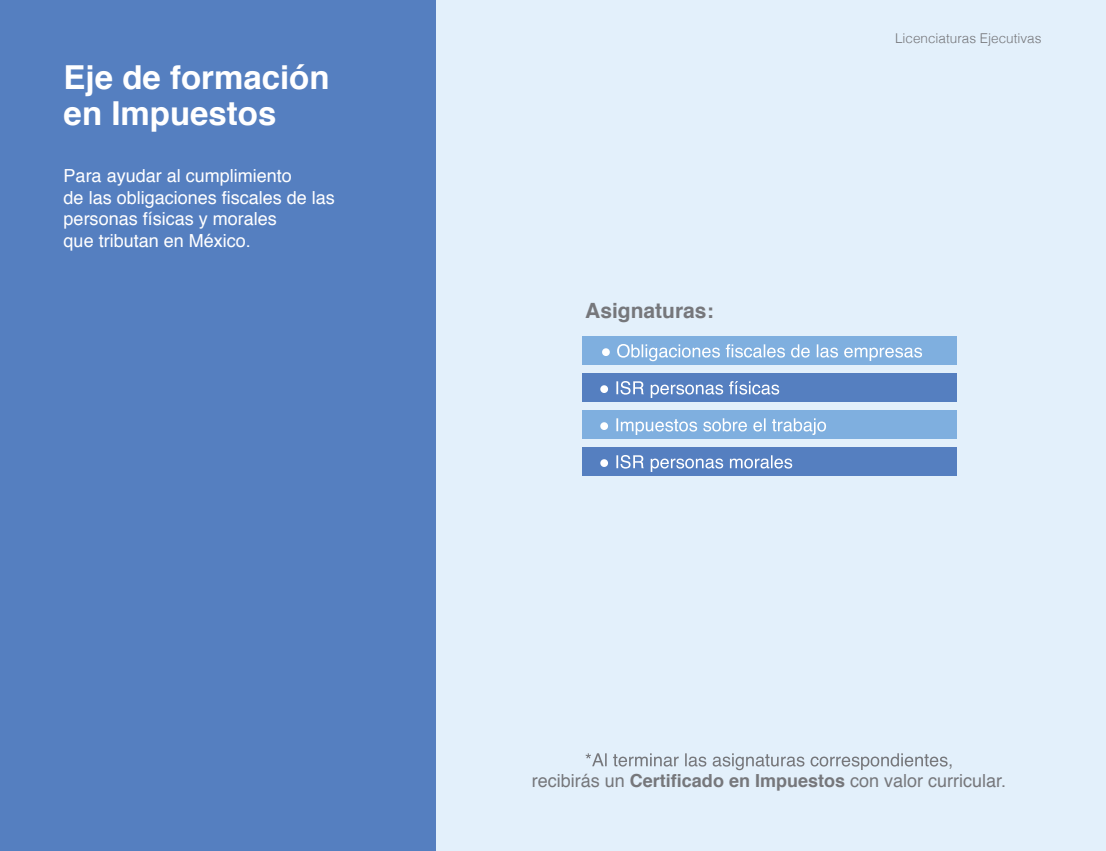
<style>
.page{position:relative;width:1106px;height:851px;background:#fff}
.page>*{position:absolute;margin:0;border:0;box-sizing:border-box;transform-origin:0 0}
.t1{font:700 33px/36px "Helvetica";color:#fff}
.t2{font:700 21px "Helvetica";color:#76777b}
.t3{font:18px/21.6px "Helvetica";color:#fff}
.t4{font:18px "Helvetica";color:#76777b}
.t5{font:300 13.5px "Helvetica";color:#76777b}
.s1{font-weight:700}
</style>
<div class="page">
<div style="left:0;top:0;width:436px;height:850px;background:#557fc0"></div>
<div style="left:436px;top:0;width:670px;height:850px;background:#e3f0fb"></div>
<div style="left:582px;top:373px;width:374px;height:28px;background:#557fc0"></div>
<div style="left:582px;top:447px;width:374px;height:28px;background:#557fc0"></div>
<div style="left:582px;top:336px;width:374px;height:28px;background:#7fafdf"></div>
<div style="left:582px;top:410px;width:374px;height:28px;background:#7fafdf"></div>
<svg style="left:602px;top:344px;width:320px;height:17px"></svg>
<svg style="left:600px;top:381px;width:179px;height:17px"></svg>
<svg style="left:600px;top:418px;width:226px;height:17px"></svg>
<svg style="left:600px;top:455px;width:192px;height:17px"></svg>
<svg style="left:585px;top:753px;width:366px;height:17px"></svg>
<h1 class="t1" style="left:64px;top:59px;width:267px">Eje de formación en Impuestos</h1>
<p class="t3" style="left:64px;top:165px;width:273px">Para ayudar al cumplimiento<br>de las obligaciones fiscales de las personas físicas y morales<br>que tributan en México.</p>
<p class="t2" style="left:585px;top:293px;width:130px">Asignaturas:</p>
<p class="t5" style="left:895px;top:27px;width:148px">Licenciaturas Ejecutivas</p>
<p class="t4" style="left:532px;top:767px;width:476px">recibirás un <span class="s1">Certificado en Impuestos</span> con valor curricular.</p>
</div>
